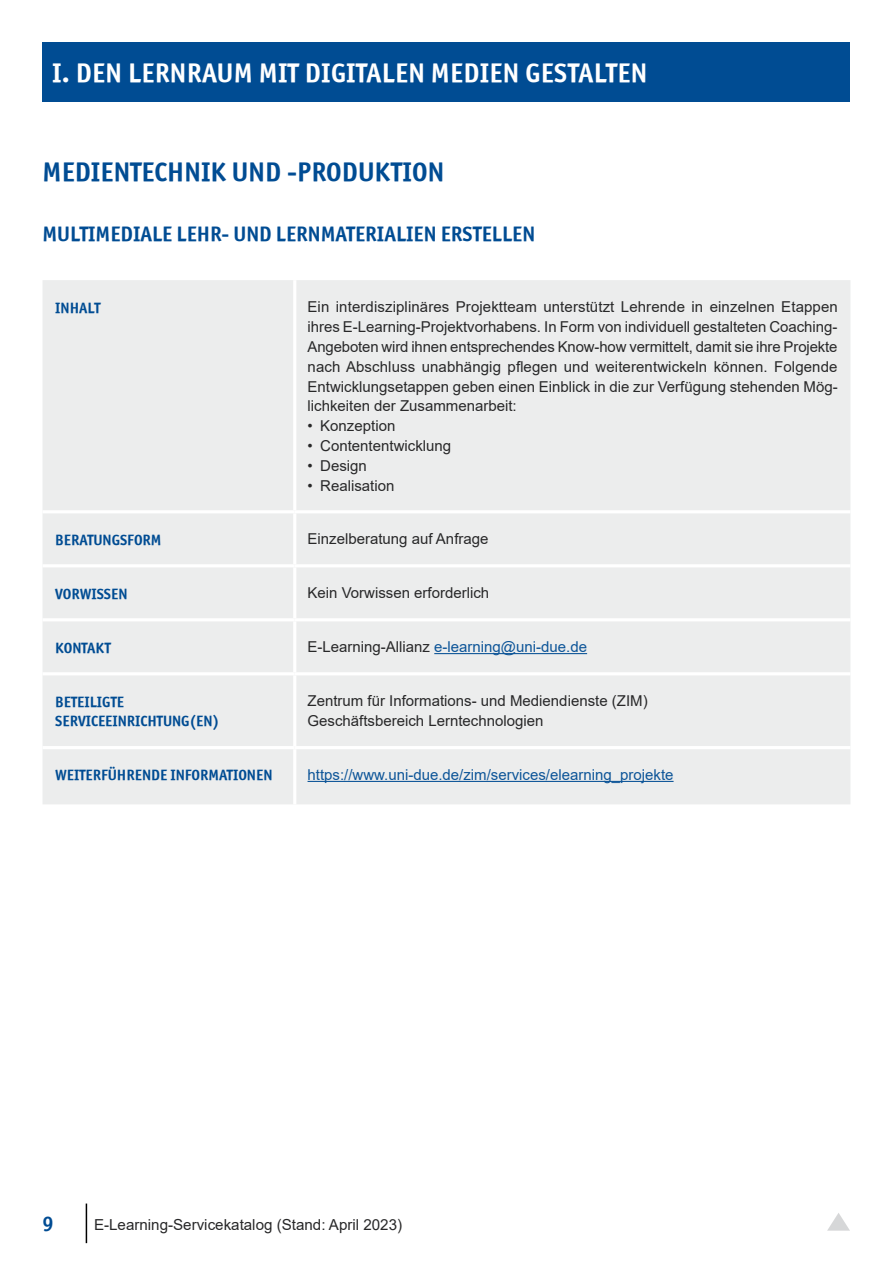
<style>
.page{position:relative;width:893px;height:1263px;background:#fff}
.page>*{position:absolute;margin:0;border:0;box-sizing:border-box;transform-origin:0 0}
.t1{font:27px "Officina Sans ITCTT Bold";letter-spacing:.01em;color:#fff}
.t2{font:27px "Officina Sans ITCTT Bold";letter-spacing:.005em;color:#004c93}
.t3{font:21px "Officina Sans ITCTT Bold";color:#004c93}
.t4{font:15.15px "Arial";color:#282829}
.t5{font:15px/19.8px "Arial";color:#282829;text-align:justify}
.t6{font:15px/19.8px "Officina Sans ITCTT Bold";color:#004c93}
.t7{font:15px "Arial";color:#0d5598}
.s1{color:#282829}
</style>
<div class="page">
<hr style="left:86px;top:1203px;width:1px;height:40px;background:#000">
<div style="left:43px;top:43px;width:807px;height:59px;background:#004c93"></div>
<svg style="left:827px;top:1213px;width:23px;height:18px"></svg>
<div style="left:43px;top:280px;width:807px;height:524px;background:#eceded"></div>
<hr style="left:43px;top:510px;width:252px;height:3px;background:#fff">
<hr style="left:295px;top:510px;width:555px;height:3px;background:#fff">
<hr style="left:43px;top:564px;width:252px;height:3px;background:#fff">
<hr style="left:295px;top:564px;width:555px;height:3px;background:#fff">
<hr style="left:43px;top:618px;width:252px;height:3px;background:#fff">
<hr style="left:295px;top:618px;width:555px;height:3px;background:#fff">
<hr style="left:43px;top:672px;width:252px;height:3px;background:#fff">
<hr style="left:295px;top:672px;width:555px;height:3px;background:#fff">
<hr style="left:43px;top:746px;width:252px;height:3px;background:#fff">
<hr style="left:295px;top:746px;width:555px;height:3px;background:#fff">
<hr style="left:293px;top:280px;width:3px;height:230px;background:#fff">
<hr style="left:293px;top:513px;width:3px;height:51px;background:#fff">
<hr style="left:293px;top:567px;width:3px;height:51px;background:#fff">
<hr style="left:293px;top:621px;width:3px;height:51px;background:#fff">
<hr style="left:293px;top:675px;width:3px;height:71px;background:#fff">
<hr style="left:293px;top:749px;width:3px;height:55px;background:#fff">
<hr style="left:434px;top:653px;width:153px;height:1px;background:#0d5598">
<hr style="left:308px;top:781px;width:366px;height:1px;background:#0d5598">
<h1 class="t1" style="left:52px;top:56px;width:597px">I. DEN LERNRAUM MIT DIGITALEN MEDIEN GESTALTEN</h1>
<h1 class="t2" style="left:43px;top:155px;width:403px">MEDIENTECHNIK UND -PRODUKTION</h1>
<h2 class="t3" style="left:43px;top:220px;width:494px">MULTIMEDIALE LEHR- UND LERNMATERIALIEN ERSTELLEN</h2>
<p class="t6" style="left:55px;top:298px;width:47px">INHALT</p>
<p class="t5" style="left:308px;top:297px;width:532px">Ein interdisziplinäres Projektteam unterstützt Lehrende in einzelnen Etappen ihres E-Learning-Projektvorhabens. In Form von individuell gestalteten Coaching-Angeboten wird ihnen entsprechendes Know-how vermittelt, damit sie ihre Projekte nach Abschluss unabhängig pflegen und weiterentwickeln können. Folgende Entwicklungsetappen geben einen Einblick in die zur Verfügung stehenden Mög&shy;lichkeiten der Zusammenarbeit:</p>
<p class="t5" style="left:308px;top:416px;width:89px">• Konzeption</p>
<p class="t5" style="left:308px;top:436px;width:145px">• Contententwicklung</p>
<p class="t5" style="left:308px;top:455px;width:61px">• Design</p>
<p class="t5" style="left:308px;top:475px;width:88px">• Realisation</p>
<p class="t6" style="left:55px;top:529px;width:108px">BERATUNGSFORM</p>
<p class="t5" style="left:308px;top:529px;width:182px">Einzelberatung auf Anfrage</p>
<p class="t6" style="left:55px;top:583px;width:74px">VORWISSEN</p>
<p class="t5" style="left:308px;top:583px;width:183px">Kein Vorwissen erforderlich</p>
<p class="t6" style="left:55px;top:637px;width:57px">KONTAKT</p>
<p class="t7" style="left:308px;top:636px;width:281px"><span class="s1">E-Learning-Allianz</span> e-learning@uni-due.de</p>
<p class="t6" style="left:55px;top:691px;width:166px">BETEILIGTE<br>SERVICEEINRICHTUNG(EN)</p>
<p class="t5" style="left:308px;top:691px;width:342px">Zentrum für Informations- und Mediendienste (ZIM)<br>Geschäftsbereich Lerntechnologien</p>
<p class="t6" style="left:55px;top:765px;width:219px">WEITERFÜHRENDE INFORMATIONEN</p>
<p class="t7" style="left:308px;top:764px;width:367px">https://www.uni-due.de/zim/services/elearning_projekte</p>
<h2 class="t3" style="left:43px;top:1210px;width:13px">9</h2>
<p class="t4" style="left:94px;top:1214px;width:310px">E-Learning-Servicekatalog (Stand: April 2023)</p>
</div>
